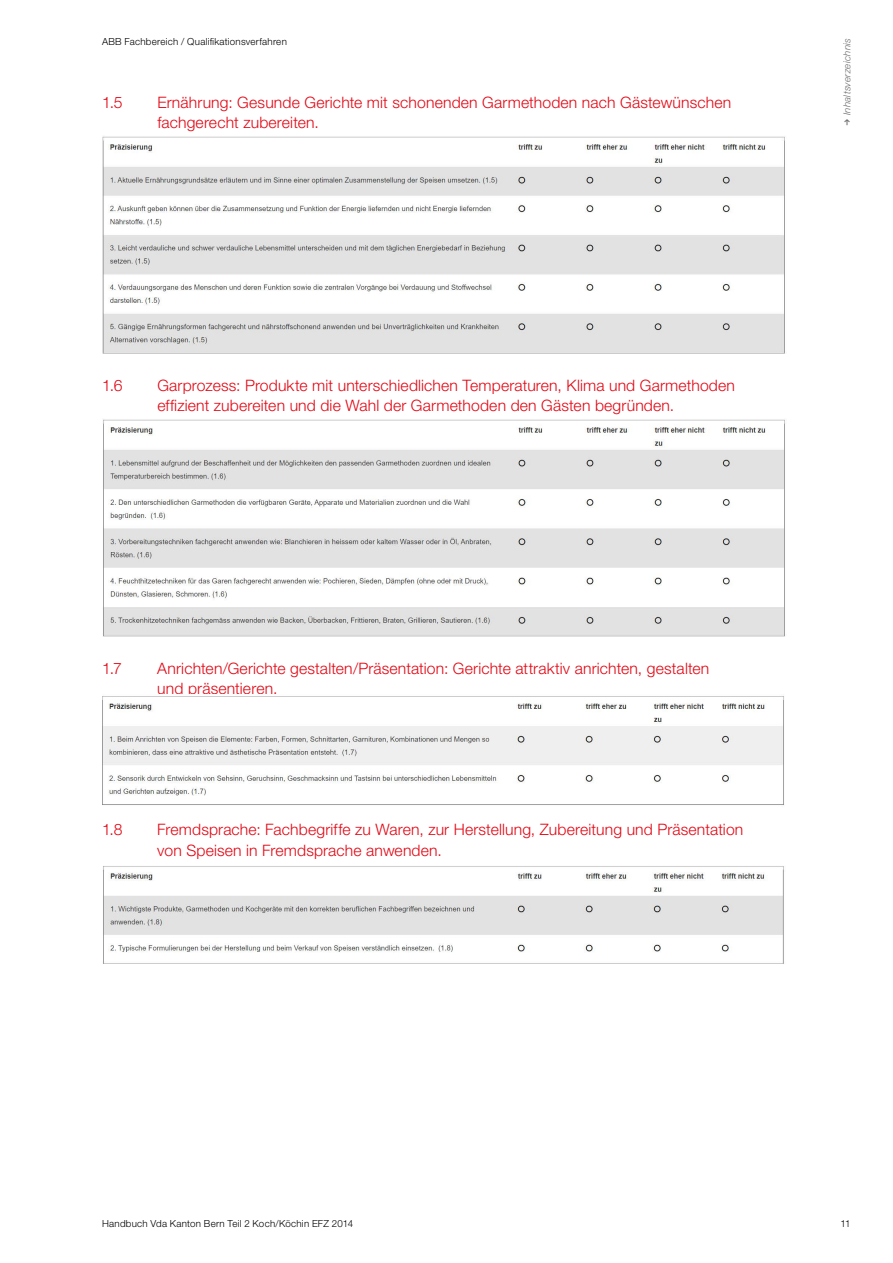
<style>
.page{position:relative;width:893px;height:1263px;background:#fff}
.page>*{position:absolute;margin:0;border:0;box-sizing:border-box;transform-origin:0 0}
.t1{font:300 15.75px/20.2px "Helvetica Neue LT Std";letter-spacing:.01em;color:#e30613}
.t2{font:300 9.75px "Helvetica Neue LT Std";letter-spacing:.025em;color:#000}
.t3{font:italic 300 9.75px "Helvetica Neue LT Std";letter-spacing:.015em;color:#706f6f}
</style>
<div class="page">
<img style="left:102px;top:136px;width:683px;height:218px">
<img style="left:103px;top:419px;width:682px;height:217px">
<img style="left:102px;top:696px;width:682px;height:109px">
<img style="left:103px;top:866px;width:681px;height:98px">
<p class="t2" style="left:102px;top:36px;width:186px">ABB Fachbereich / Qualifikationsverfahren</p>
<p class="t1" style="left:102px;top:92px;width:22px">1.5</p>
<p class="t1" style="left:157px;top:92px;width:575px">Ernährung: Gesunde Gerichte mit schonenden Garmethoden nach Gästewünschen fachgerecht zubereiten.</p>
<p class="t1" style="left:102px;top:375px;width:22px">1.6</p>
<p class="t1" style="left:157px;top:375px;width:579px">Garprozess: Produkte mit unterschiedlichen Temperaturen, Klima und Garmethoden effizient zubereiten und die Wahl der Garmethoden den Gästen begründen.</p>
<p class="t1" style="left:102px;top:658px;width:21px">1.7</p>
<p class="t1" style="left:157px;top:658px;width:553px">Anrichten/Gerichte gestalten/Präsentation: Gerichte attraktiv anrichten, gestalten und präsentieren.</p>
<p class="t1" style="left:102px;top:819px;width:22px">1.8</p>
<p class="t1" style="left:157px;top:819px;width:588px">Fremdsprache: Fachbegriffe zu Waren, zur Herstellung, Zubereitung und Präsentation von Speisen in Fremdsprache anwenden.</p>
<p class="t3" style="left:841px;top:115px;width:79px;rotate:-90deg">Inhaltsverzeichnis</p>
<p class="t2" style="left:102px;top:1218px;width:253px">Handbuch Vda Kanton Bern Teil 2 Koch/Köchin EFZ 2014</p>
<p class="t2" style="left:840px;top:1218px;width:12px">11</p>
</div>
